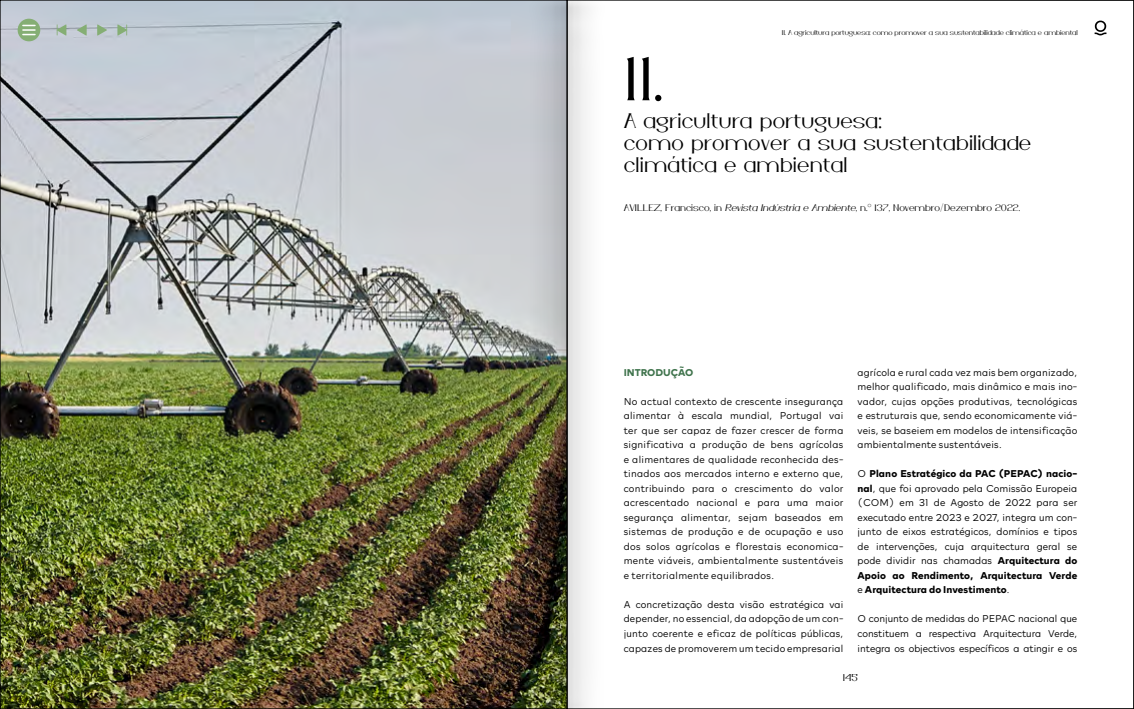
<style>
.page{position:relative;width:1134px;height:709px;background:#fff}
.page>*{position:absolute;margin:0;border:0;box-sizing:border-box;transform-origin:0 0}
.t1{font:62px "IF Bosch";color:#000}
.t2{font:21px/22px "IF Bosch";letter-spacing:.01em;color:#000}
.t3{font:200 10px/14.5px "Rockford Sans";letter-spacing:.02em;color:#000;text-align:justify}
.t4{font:700 10px "Rockford Sans";color:#40744d}
.t5{font:10px "IF Bosch";color:#000}
.t6{font:9.5px "IF Bosch";color:#000}
.t7{font:7px "IF Bosch";letter-spacing:-.01em;color:#000}
.s1{font-style:italic}
.s2{font-family:"ITC Avant Garde Std";font-weight:200}
.s3{font-weight:700}
</style>
<div class="page">
<img style="left:2px;top:2px;width:522px;height:705px">
<svg style="left:1094px;top:21px;width:12px;height:14px"></svg>
<div style="left:567px;top:0;width:42px;height:709px;background:linear-gradient(to right,#e2e2e2,#fff)"></div>
<img style="left:524px;top:0;width:43px;height:709px">
<svg style="left:77px;top:24px;width:10px;height:12px"></svg>
<svg style="left:57px;top:24px;width:9px;height:12px"></svg>
<svg style="left:97px;top:24px;width:10px;height:12px"></svg>
<svg style="left:117px;top:24px;width:10px;height:12px"></svg>
<svg style="left:18px;top:19px;width:22px;height:22px"></svg>
<svg style="left:23px;top:25px;width:12px;height:10px"></svg>
<p class="t7" style="left:782px;top:28px;width:297px">11. A agricultura portuguesa: como promover a sua sustentabilidade climática e ambiental</p>
<h1 class="t1" style="left:624px;top:33px;width:41px">11.</h1>
<h2 class="t2" style="left:624px;top:108px;width:409px">A agricultura portuguesa:<br>como promover a sua sustentabilidade climática e ambiental</h2>
<p class="t6" style="left:624px;top:201px;width:398px">AVILLEZ, Francisco, in <span class="s1">Revista Indústria e Ambiente</span>, n.<span class="s2">º</span> 137, Novembro/Dezembro 2022.</p>
<p class="t4" style="left:624px;top:365px;width:71px">INTRODUÇÃO</p>
<p class="t3" style="left:624px;top:393px;width:221px">No actual contexto de crescente insegurança alimentar à escala mundial, Portugal vai ter que ser capaz de fazer crescer de forma significativa a produção de bens agrícolas e alimentares de qualidade reconhecida des&shy;tinados aos mercados interno e externo que, contribuindo para o crescimento do valor acrescentado nacional e para uma maior segurança alimentar, sejam baseados em sistemas de produção e de ocupação e uso dos solos agrícolas e florestais economica&shy;mente viáveis, ambientalmente sustentáveis e territorialmente equilibrados.</p>
<p class="t3" style="left:624px;top:596px;width:221px">A concretização desta visão estratégica vai depender, no essencial, da adopção de um con&shy;junto coerente e eficaz de políticas públicas, capazes de promoverem um tecido empresarial</p>
<p class="t3" style="left:857px;top:364px;width:221px">agrícola e rural cada vez mais bem organizado, melhor qualificado, mais dinâmico e mais ino&shy;vador, cujas opções produtivas, tecnológicas e estruturais que, sendo economicamente viá&shy;veis, se baseiem em modelos de intensificação ambientalmente sustentáveis.</p>
<p class="t3" style="left:857px;top:466px;width:221px">O <span class="s3">Plano Estratégico da PAC (PEPAC) nacio&shy;nal</span>, que foi aprovado pela Comissão Europeia (COM) em 31 de Agosto de 2022 para ser executado entre 2023 e 2027, integra um con&shy;junto de eixos estratégicos, domínios e tipos de intervenções, cuja arquitectura geral se pode dividir nas chamadas <span class="s3">Arquitectura do Apoio ao Rendimento, Arquitectura Verde </span>e <span class="s3">Arquitectura do Investimento</span>.</p>
<p class="t3" style="left:857px;top:611px;width:221px">O conjunto de medidas do PEPAC nacional que constituem a respectiva Arquitectura Verde, integra os objectivos específicos a atingir e os</p>
<p class="t5" style="left:843px;top:669px;width:16px">145</p>
</div>
